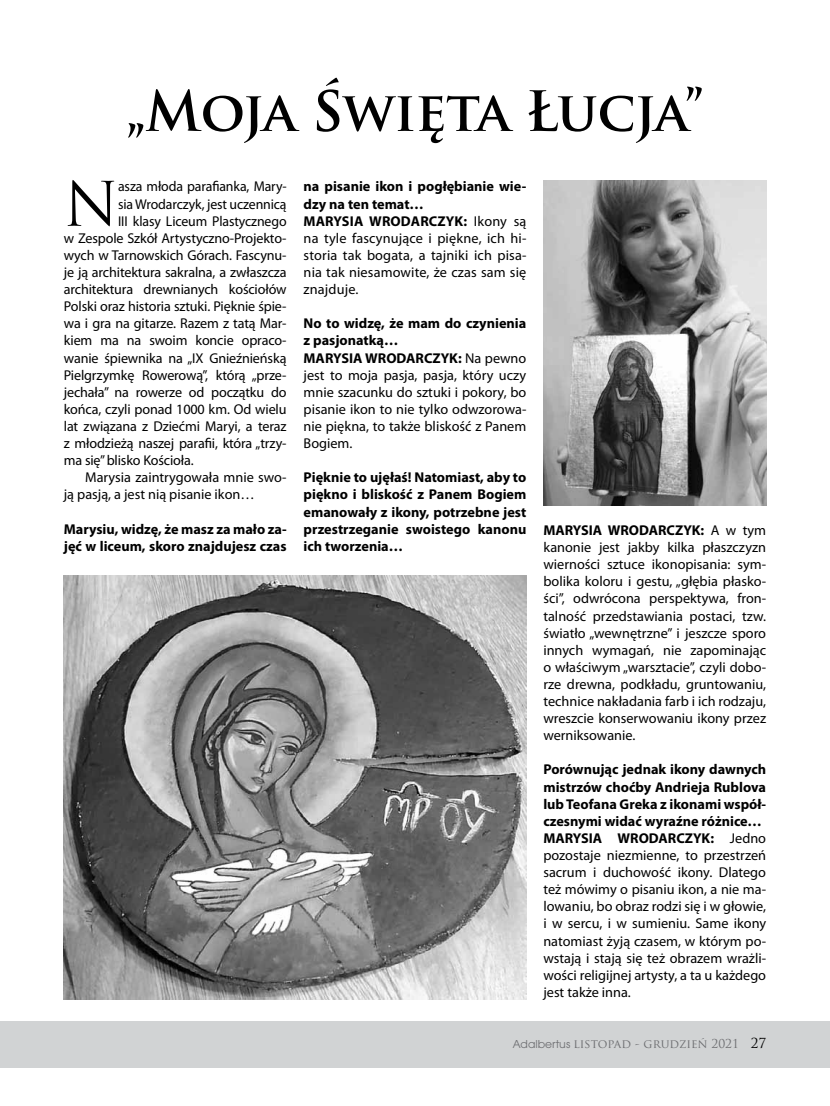
<style>
.page{position:relative;width:830px;height:1106px;background:#fff}
.page>*{position:absolute;margin:0;border:0;box-sizing:border-box;transform-origin:0 0}
.t1{font:59.7px "Trajan Pro";color:#000}
.t2{font:700 54px "Trajan Pro";letter-spacing:-.01em;color:#000}
.t3{font:14.25px/17.1px "Myriad Pro";letter-spacing:-.005em;color:#000}
.t4{font:700 14.25px/17.1px "Myriad Pro";color:#000}
.t5{font:12px "Trajan Pro";color:#6d6e71}
.s1{font-weight:700}
.s2{font-family:"Avant Gar Got Itc TEE"}
.s3{font-size:13.5px;color:#000}
</style>
<div class="page">
<div style="left:0;top:1020px;width:829px;height:47px;background:#d1d3d4"></div>
<hr style="left:0;top:64px;width:1px;height:58px;background:#e6e7e8">
<img style="left:543px;top:181px;width:222px;height:324px">
<img style="left:64px;top:575px;width:462px;height:424px">
<h2 class="t2" style="left:126px;top:78px;width:579px">„Moja Święta Łucja”</h2>
<h1 class="t1" style="left:64px;top:166px;width:56px">N</h1>
<p class="t3" style="left:118px;top:178px;width:170px">asza młoda parafianka, Mary-</p>
<p class="t3" style="left:118px;top:195px;width:170px">sia Wrodarczyk, jest uczennicą</p>
<p class="t3" style="left:118px;top:212px;width:170px">III klasy Liceum Plastycznego</p>
<p class="t3" style="left:64px;top:229px;width:224px">w Zespole Szkół Artystyczno-Projekto-</p>
<p class="t3" style="left:64px;top:246px;width:224px">wych w Tarnowskich Górach. Fascynu-</p>
<p class="t3" style="left:64px;top:263px;width:224px">je ją architektura sakralna, a zwłaszcza</p>
<p class="t3" style="left:64px;top:280px;width:224px">architektura drewnianych kościołów</p>
<p class="t3" style="left:64px;top:298px;width:224px">Polski oraz historia sztuki. Pięknie śpie-</p>
<p class="t3" style="left:64px;top:315px;width:224px">wa i gra na gitarze. Razem z tatą Mar-</p>
<p class="t3" style="left:64px;top:332px;width:224px">kiem ma na swoim koncie opraco-</p>
<p class="t3" style="left:64px;top:349px;width:224px">wanie śpiewnika na „IX Gnieźnieńską</p>
<p class="t3" style="left:64px;top:366px;width:224px">Pielgrzymkę Rowerową”, którą „prze-</p>
<p class="t3" style="left:64px;top:383px;width:224px">jechała” na rowerze od początku do</p>
<p class="t3" style="left:64px;top:400px;width:224px">końca, czyli ponad 1000 km. Od wielu</p>
<p class="t3" style="left:64px;top:417px;width:224px">lat związana z Dziećmi Maryi, a teraz</p>
<p class="t3" style="left:64px;top:434px;width:224px">z młodzieżą naszej parafii, która „trzy-</p>
<p class="t3" style="left:64px;top:451px;width:131px">ma się” blisko Kościoła.</p>
<p class="t3" style="left:85px;top:469px;width:203px">Marysia zaintrygowała mnie swo-</p>
<p class="t3" style="left:64px;top:486px;width:192px">ją pasją, a jest nią pisanie ikon…</p>
<p class="t4" style="left:64px;top:520px;width:224px">Marysiu, widzę, że masz za mało za&shy;jęć w liceum, skoro znajdujesz czas</p>
<p class="t3" style="left:303px;top:178px;width:224px"><span class="s1">na pisanie ikon i pogłębianie wie&shy;dzy na ten temat…<br>MARYSIA WRODARCZYK:</span> Ikony są na tyle fascynujące i piękne, ich hi&shy;storia tak bogata, a tajniki ich pisa&shy;nia tak niesamowite, że czas sam się znajduje.</p>
<p class="t3" style="left:303px;top:315px;width:224px"><span class="s1">No to widzę, że mam do czynienia z pasjonatką…<br>MARYSIA WRODARCZYK:</span> Na pewno jest to moja pasja, pasja, który uczy mnie szacunku do sztuki i pokory, bo pisanie ikon to nie tylko odwzorowa&shy;nie piękna, to także bliskość z Panem<br>Bogiem.</p>
<p class="t4" style="left:303px;top:468px;width:224px;text-align:justify">Pięknie to ujęłaś! Natomiast, aby to piękno i bliskość z Panem Bogiem emanowały z ikony, potrzebne jest przestrzeganie swoistego kanonu ich tworzenia…</p>
<p class="t3" style="left:543px;top:521px;width:224px;text-align:justify"><span class="s1">MARYSIA WRODARCZYK:</span> A w tym kanonie jest jakby kilka płaszczyzn wierności sztuce ikonopisania: sym&shy;bolika koloru i gestu, „głębia płasko&shy;ści”, odwrócona perspektywa, fron&shy;talność przedstawiania postaci, tzw. światło „wewnętrzne” i jeszcze sporo innych wymagań, nie zapominając o właściwym „warsztacie”, czyli dobo&shy;rze drewna, podkładu, gruntowaniu, technice nakładania farb i ich rodzaju, wreszcie konserwowaniu ikony przez werniksowanie.</p>
<p class="t3" style="left:543px;top:761px;width:224px"><span class="s1">Porównując jednak ikony dawnych mistrzów choćby Andrieja Rublova lub Teofana Greka z ikonami współ&shy;czesnymi widać wyraźne różnice… MARYSIA WRODARCZYK:</span> Jedno pozostaje niezmienne, to przestrzeń sacrum i duchowość ikony. Dlatego też mówimy o pisaniu ikon, a nie ma&shy;lowaniu, bo obraz rodzi się i w głowie, i w sercu, i w sumieniu. Same ikony natomiast żyją czasem, w którym po&shy;wstają i stają się też obrazem wrażli&shy;wości religijnej artysty, a ta u każdego jest także inna.</p>
<p class="t5" style="left:512px;top:1035px;width:254px"><span class="s2">Adalbertus</span> listopad - grudzień 2021 <span class="s3">27</span></p>
</div>
